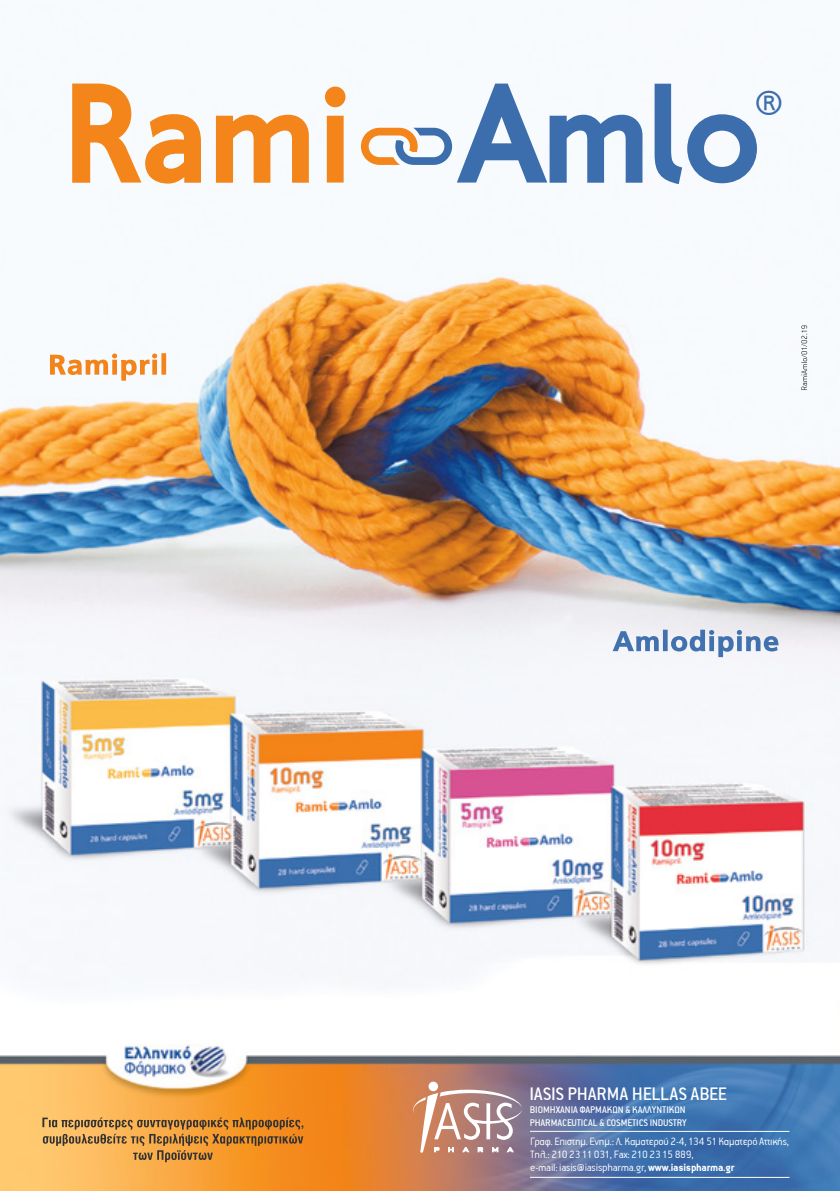
<style>
.page{position:relative;width:840px;height:1191px;background:#fff}
.page>*{position:absolute;margin:0;border:0;box-sizing:border-box;transform-origin:0 0}
.t1{font:700 143.6px "PF Transport";letter-spacing:-.05em;color:#f3851b}
.t2{font:300 34.6px "PF Catalog";color:#3c6dac}
.t3{font:500 19.6px "PF Premier";color:#fff}
.t4{font:300 11.6px/13px "PF Premier";letter-spacing:-.02em;color:#fff}
.t5{font:500 10.4px/12.6px "PF Premier";color:#fff}
.s1{color:#3c6dac}
.s2{font-weight:700}
</style>
<div class="page">
<img style="left:0;top:127px;width:839px;height:1064px">
<svg style="left:42px;top:1117px;width:261px;height:45px;background:#d08f3f"></svg>
<svg style="left:361px;top:128px;width:91px;height:37px"></svg>
<svg style="left:50px;top:353px;width:116px;height:28px"></svg>
<svg style="left:612px;top:629px;width:166px;height:28px"></svg>
<svg style="left:800px;top:325px;width:6px;height:65px"></svg>
<hr style="left:529px;top:1131px;width:260px;height:1px;background:#fff">
<hr style="left:529px;top:1177px;width:260px;height:1px;background:#fff">
<div style="left:428px;top:1081px;width:10px;height:10px;background:#fff;border-radius:4px"></div>
<svg style="left:410px;top:1089px;width:112px;height:64px"></svg>
<h1 class="t1" style="left:63px;top:51px;width:702px">Rami <span class="s1">Amlo</span></h1>
<h2 class="t2" style="left:754px;top:83px;width:29px">®</h2>
<h3 class="t3" style="left:529px;top:1084px;width:198px">IASIS PHARMA HELLAS ABEE</h3>
<p class="t5" style="left:529px;top:1103px;width:158px">ΒΙΟΜΗΧΑΝΙΑ ΦΑΡΜΑΚΩΝ &amp; ΚΑΛΛΥΝΤΙΚΩΝ<br>PHARMACEUTICAL &amp; COSMETICS INDUSTRY</p>
<p class="t4" style="left:530px;top:1134px;width:260px">Γραφ. Επιστημ. Ενημ.: Λ. Καματερού 2-4, 134 51 Καματερό Αττικής,<br>Τηλ.: 210 23 11 031, Fax: 210 23 15 889,<br>e-mail: iasis@iasispharma.gr, <span class="s2">www.iasispharma.gr</span></p>
</div>
